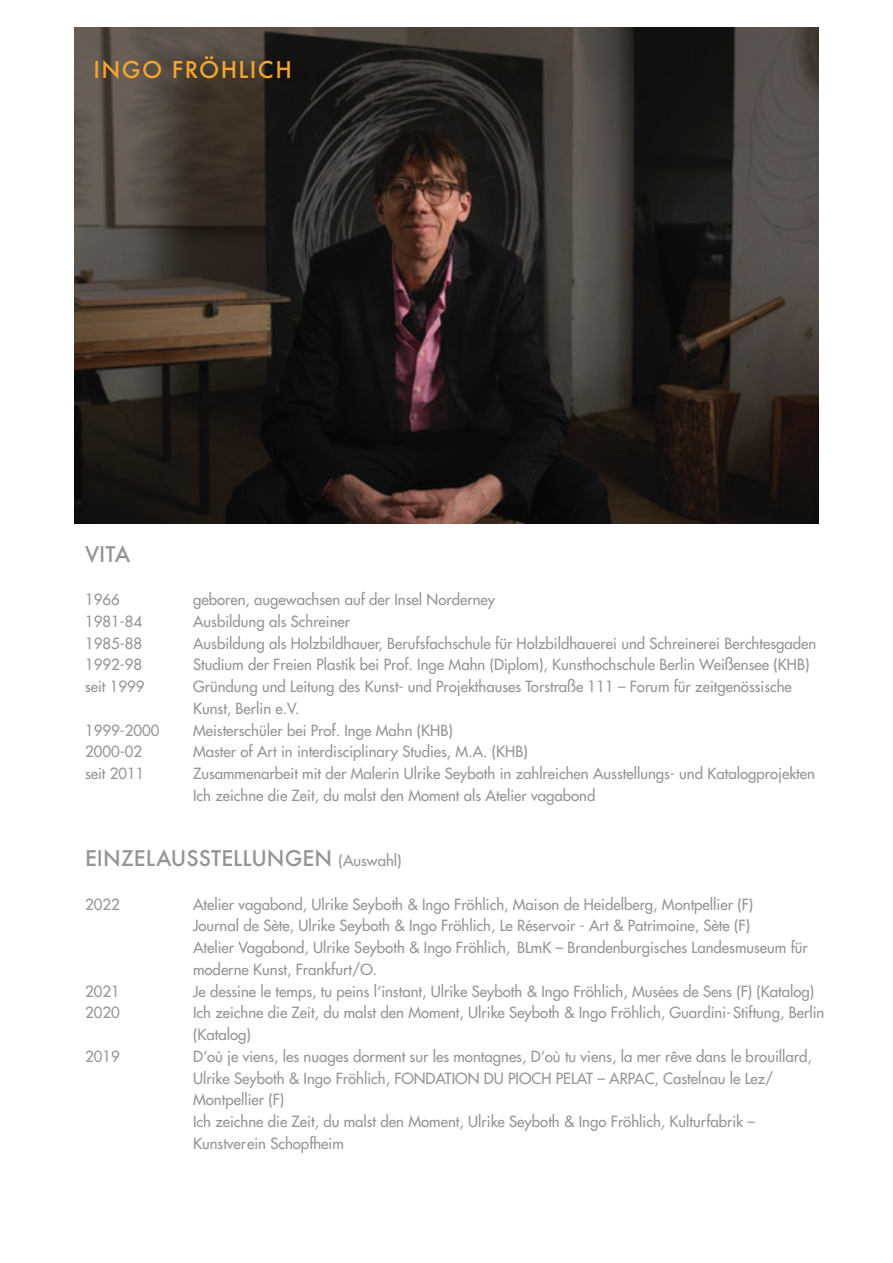
<style>
.page{position:relative;width:893px;height:1263px;background:#fff}
.page>*{position:absolute;margin:0;border:0;box-sizing:border-box;transform-origin:0 0}
.t1{font:500 22.5px "Futura";letter-spacing:.06em;color:#f4a52d}
.t2{font:500 21px "Futura";color:#939598}
.t3{font:15px/21.8px "Futura LT";color:#939598}
.s1{font-family:"Futura LT";font-weight:400;font-size:15px}
</style>
<div class="page">
<img style="left:75px;top:27px;width:743px;height:496px">
<p class="t1" style="left:93px;top:54px;width:200px">INGO FRÖHLICH</p>
<p class="t2" style="left:85px;top:540px;width:47px">VITA</p>
<p class="t3" style="left:85px;top:589px;width:36px">1966</p>
<p class="t3" style="left:193px;top:589px;width:304px">geboren, augewachsen auf der Insel Norderney</p>
<p class="t3" style="left:85px;top:610px;width:59px">1981-84</p>
<p class="t3" style="left:193px;top:610px;width:159px">Ausbildung als Schreiner</p>
<p class="t3" style="left:85px;top:632px;width:59px">1985-88</p>
<p class="t3" style="left:193px;top:632px;width:625px">Ausbildung als Holzbildhauer, Berufsfachschule für Holzbildhauerei und Schreinerei Berchtesgaden</p>
<p class="t3" style="left:85px;top:654px;width:59px">1992-98</p>
<p class="t3" style="left:193px;top:654px;width:618px">Studium der Freien Plastik bei Prof. Inge Mahn (Diplom), Kunsthochschule Berlin Weißensee (KHB)</p>
<p class="t3" style="left:85px;top:676px;width:61px">seit 1999</p>
<p class="t3" style="left:193px;top:676px;width:600px">Gründung und Leitung des Kunst- und Projekthauses Torstraße 111 – Forum für zeitgenössische<br>Kunst, Berlin e.V.</p>
<p class="t3" style="left:85px;top:719px;width:76px">1999-2000</p>
<p class="t3" style="left:193px;top:719px;width:261px">Meisterschüler bei Prof. Inge Mahn (KHB)</p>
<p class="t3" style="left:85px;top:741px;width:59px">2000-02</p>
<p class="t3" style="left:193px;top:741px;width:336px">Master of Art in interdisciplinary Studies, M.A. (KHB)</p>
<p class="t3" style="left:85px;top:763px;width:61px">seit 2011</p>
<p class="t3" style="left:193px;top:763px;width:623px">Zusammenarbeit mit der Malerin Ulrike Seyboth in zahlreichen Ausstellungs- und Katalogprojekten<br>Ich zeichne die Zeit, du malst den Moment als Atelier vagabond</p>
<p class="t2" style="left:85px;top:844px;width:318px">EINZELAUSSTELLUNGEN <span class="s1">(Auswahl)</span></p>
<p class="t3" style="left:85px;top:893px;width:36px">2022</p>
<p class="t3" style="left:193px;top:893px;width:562px">Atelier vagabond, Ulrike Seyboth &amp; Ingo Fröhlich, Maison de Heidelberg, Montpellier (F)</p>
<p class="t3" style="left:193px;top:915px;width:558px">Journal de Sète, Ulrike Seyboth &amp; Ingo Fröhlich, Le Réservoir - Art &amp; Patrimoine, Sète (F)</p>
<p class="t3" style="left:193px;top:937px;width:616px">Atelier Vagabond, Ulrike Seyboth &amp; Ingo Fröhlich, BLmK – Brandenburgisches Landesmuseum für moderne Kunst, Frankfurt/O.</p>
<p class="t3" style="left:85px;top:980px;width:36px">2021</p>
<p class="t3" style="left:193px;top:980px;width:623px">Je dessine le temps, tu peins l‘instant, Ulrike Seyboth &amp; Ingo Fröhlich, Musées de Sens (F) (Katalog)</p>
<p class="t3" style="left:85px;top:1002px;width:36px">2020</p>
<p class="t3" style="left:193px;top:1002px;width:633px">Ich zeichne die Zeit, du malst den Moment, Ulrike Seyboth &amp; Ingo Fröhlich, Guardini-Stiftung, Berlin (Katalog)</p>
<p class="t3" style="left:85px;top:1045px;width:36px">2019</p>
<p class="t3" style="left:193px;top:1045px;width:620px">D‘où je viens, les nuages dorment sur les montagnes, D‘où tu viens, la mer rêve dans le brouillard,<br>Ulrike Seyboth &amp; Ingo Fröhlich, FONDATION DU PIOCH PELAT – ARPAC, Castelnau le Lez/<br>Montpellier (F)</p>
<p class="t3" style="left:193px;top:1111px;width:563px">Ich zeichne die Zeit, du malst den Moment, Ulrike Seyboth &amp; Ingo Fröhlich, Kulturfabrik –<br>Kunstverein Schopfheim</p>
</div>
